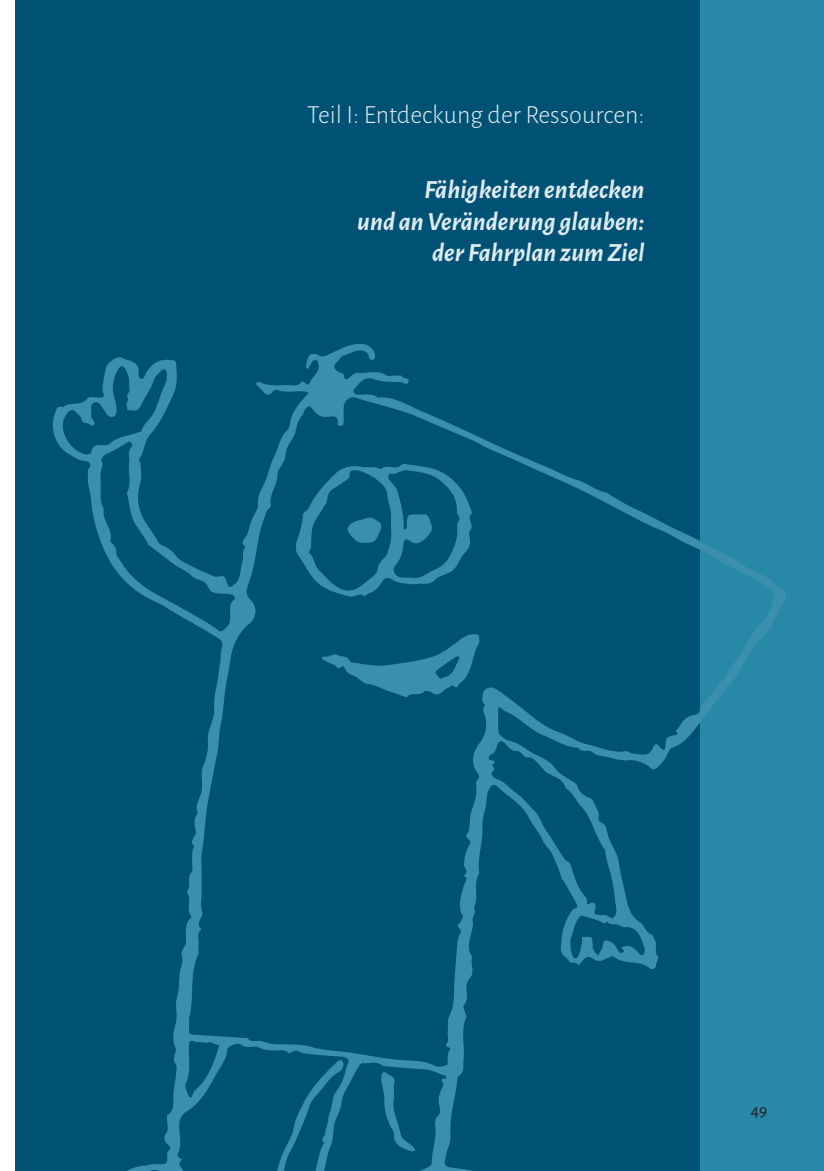
<style>
.page{position:relative;width:824px;height:1171px;background:#fff}
.page>*{position:absolute;margin:0;border:0;box-sizing:border-box;transform-origin:0 0}
.t1{font:italic 700 26.25px/31.5px "Alegreya Sans";color:#deeaf1;text-align:right}
.t2{font:300 26.25px "Alegreya Sans";color:#deeaf1}
.t3{font:17.5px "Alegreya Sans";color:#231f20}
</style>
<div class="page">
<div style="left:15px;top:0;width:808px;height:1171px;background:#2788a7"></div>
<img style="left:699px;top:326px;width:87px;height:845px">
<div style="left:15px;top:0;width:684px;height:1171px;background:#005274"></div>
<img style="left:53px;top:344px;width:646px;height:827px">
<p class="t2" style="left:307px;top:98px;width:339px">Teil I: Entdeckung der Ressourcen:</p>
<p class="t1" style="left:357px;top:172px;width:289px">Fähigkeiten entdecken<br>und an Veränderung glauben: der Fahrplan zum Ziel</p>
<p class="t3" style="left:750px;top:1099px;width:18px">49</p>
</div>
